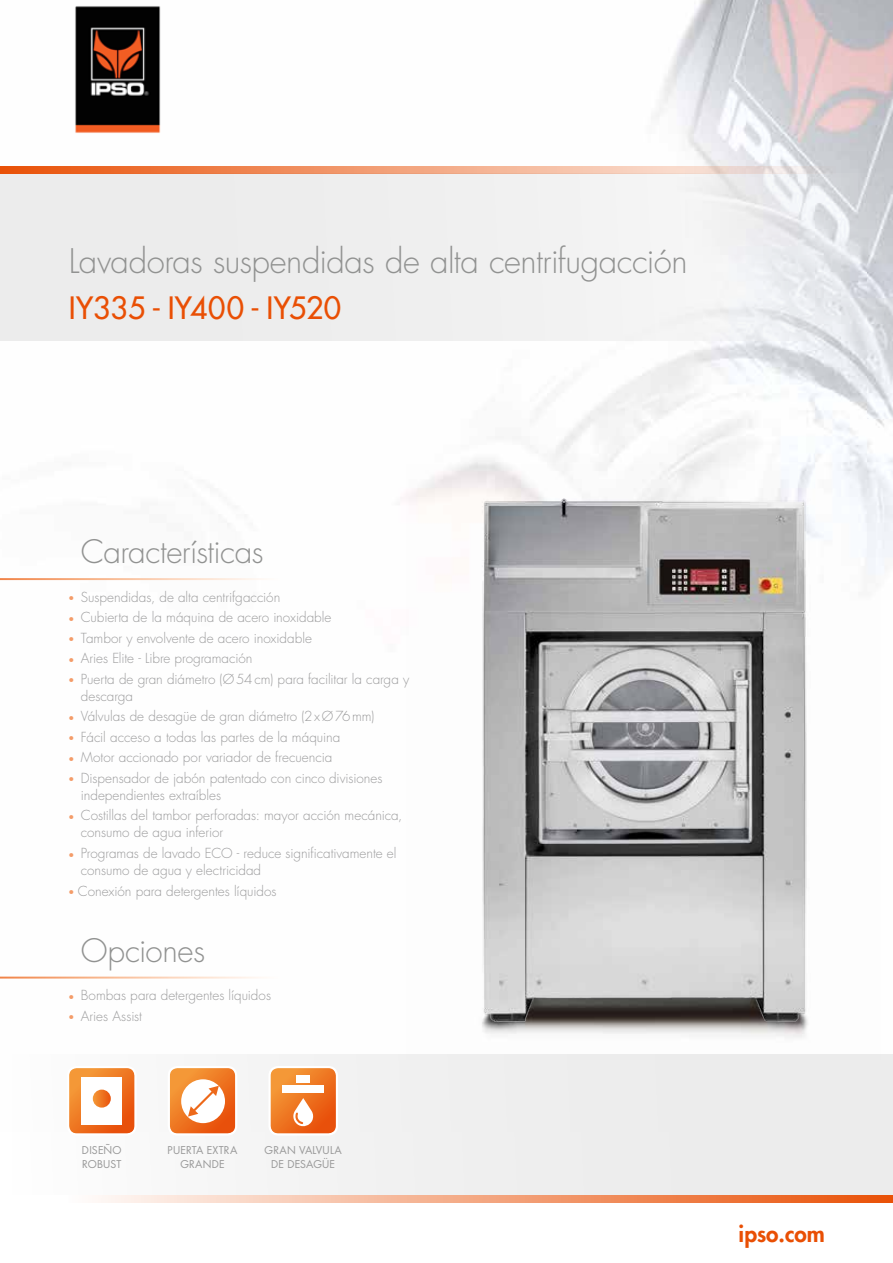
<style>
.page{position:relative;width:893px;height:1263px;background:#fff}
.page>*{position:absolute;margin:0;border:0;box-sizing:border-box;transform-origin:0 0}
.t1{font:300 33px "Futura Std";letter-spacing:-.015em;color:#919291}
.t2{font:300 31.5px "Futura Std";letter-spacing:-.015em;color:#919291}
.t3{font:500 30px "Futura Std";letter-spacing:.01em;color:#e94f04}
.t4{font:800 22.5px "Futura Std";color:#e94f04}
.t5{font:300 13.5px/17.1px "Futura Std";color:#9c9c9d}
.t6{font:10.5px/13.5px "Futura Std";letter-spacing:.015em;color:#989898;text-align:center}
.s1{font-size:10.5px;color:#f49c69}
</style>
<div class="page">
<img style="left:0;top:0;width:893px;height:979px">
<img style="left:68px;top:0;width:98px;height:137px">
<div style="left:0;top:173px;width:891px;height:168px;background:#ececec"></div>
<svg style="left:0;top:166px;width:836px;height:7px;background:#efa27e"></svg>
<div style="left:12px;top:1054px;width:881px;height:141px;background:#ececec"></div>
<svg style="left:98px;top:1195px;width:795px;height:7px;background:#f3a47d"></svg>
<svg style="left:68px;top:1067px;width:68px;height:67px;background:#ee7725"></svg>
<div style="left:67px;top:1066px;width:70px;height:69px;border:2px solid #fff;border-radius:9px"></div>
<div style="left:67px;top:1066px;width:69px;height:69px;border:1px solid #fff;border-radius:9px"></div>
<div style="left:81px;top:1077px;width:41px;height:48px;background:#fff"></div>
<svg style="left:93px;top:1089px;width:18px;height:18px"></svg>
<div style="left:168px;top:1066px;width:69px;height:69px;border:1px solid #fff;border-radius:9px"></div>
<svg style="left:169px;top:1067px;width:67px;height:67px;background:#f4a772"></svg>
<div style="left:269px;top:1066px;width:69px;height:69px;border:1px solid #fff;border-radius:9px"></div>
<svg style="left:270px;top:1067px;width:67px;height:67px;background:#f08b45"></svg>
<div style="left:282px;top:1085px;width:42px;height:7px;background:#fff"></div>
<div style="left:297px;top:1075px;width:13px;height:7px;background:#fff"></div>
<img style="left:406px;top:464px;width:475px;height:574px">
<hr style="left:0;top:578px;width:281px;height:2px;background:#fff">
<hr style="left:0;top:976px;width:281px;height:2px;background:#fff">
<h1 class="t1" style="left:69px;top:241px;width:620px">Lavadoras suspendidas de alta centrifugacción</h1>
<h3 class="t3" style="left:69px;top:290px;width:274px">IY335 - IY400 - IY520</h3>
<h2 class="t2" style="left:81px;top:533px;width:184px">Características</h2>
<p class="t5" style="left:68px;top:588px;width:214px"><span class="s1">•</span> Suspendidas, de alta centrifgacción</p>
<p class="t5" style="left:68px;top:609px;width:265px"><span class="s1">•</span> Cubierta de la máquina de acero inoxidable</p>
<p class="t5" style="left:68px;top:629px;width:245px"><span class="s1">•</span> Tambor y envolvente de acero inoxidable</p>
<p class="t5" style="left:68px;top:650px;width:186px"><span class="s1">•</span> Aries Elite - Libre programación</p>
<p class="t5" style="left:81px;top:670px;width:330px;text-indent:-13px"><span class="s1">•</span> Puerta de gran diámetro (Ø54cm) para facilitar la carga y descarga</p>
<p class="t5" style="left:68px;top:708px;width:308px"><span class="s1">•</span> Válvulas de desagüe de gran diámetro (2xØ76mm)</p>
<p class="t5" style="left:68px;top:729px;width:274px"><span class="s1">•</span> Fácil acceso a todas las partes de la máquina</p>
<p class="t5" style="left:68px;top:749px;width:266px"><span class="s1">•</span> Motor accionado por variador de frecuencia</p>
<p class="t5" style="left:81px;top:770px;width:303px;text-indent:-13px"><span class="s1">•</span> Dispensador de jabón patentado con cinco divisiones independientes extraíbles</p>
<p class="t5" style="left:81px;top:807px;width:323px;text-indent:-13px"><span class="s1">•</span> Costillas del tambor perforadas: mayor acción mecánica, consumo de agua inferior</p>
<p class="t5" style="left:81px;top:845px;width:317px;text-indent:-13px"><span class="s1">•</span> Programas de lavado ECO - reduce significativamente el consumo de agua y electricidad</p>
<p class="t5" style="left:68px;top:882px;width:210px"><span class="s1">•</span> Conexión para detergentes líquidos</p>
<h2 class="t2" style="left:81px;top:931px;width:126px">Opciones</h2>
<p class="t5" style="left:68px;top:987px;width:205px"><span class="s1">•</span> Bombas para detergentes líquidos</p>
<p class="t5" style="left:68px;top:1007px;width:76px"><span class="s1">•</span> Aries Assist</p>
<p class="t6" style="left:82px;top:1143px;width:41px;text-align:left">DISEÑO<br>ROBUST</p>
<p class="t6" style="left:168px;top:1143px;width:71px">PUERTA EXTRA<br>GRANDE</p>
<p class="t6" style="left:265px;top:1143px;width:79px">GRAN VALVULA<br>DE DESAGÜE</p>
<h3 class="t4" style="left:739px;top:1219px;width:88px">ipso.com</h3>
</div>
